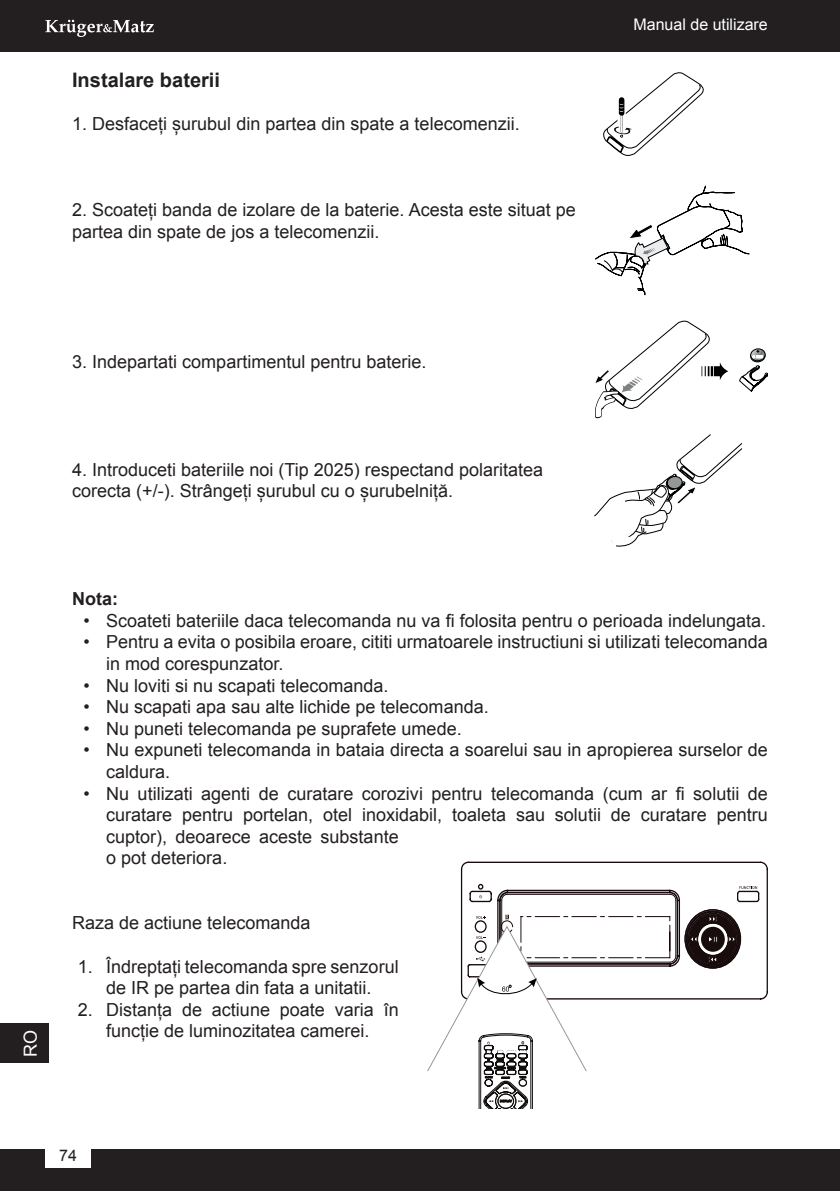
<style>
.page{position:relative;width:840px;height:1191px;background:#fff}
.page>*{position:absolute;margin:0;border:0;box-sizing:border-box;transform-origin:0 0}
.t1{font:700 20px "Arial";color:#231f20}
.t2{font:18px/21.6px "Arial";color:#231f20}
.t3{font:700 18px "Arial";color:#231f20}
.t4{font:18px "Arial";color:#fff}
.t5{font:16px "Arial";color:#fff}
.t6{font:16px "Arial";color:#231f20}
</style>
<div class="page">
<hr style="left:839px;top:1149px;width:1px;height:42px;background:#231f20">
<div style="left:0;top:0;width:839px;height:51px;background:#231f20"></div>
<div style="left:0;top:1149px;width:839px;height:42px;background:#231f20"></div>
<svg style="left:45px;top:20px;width:109px;height:17px"></svg>
<div style="left:45px;top:1144px;width:46px;height:24px;background:#fff"></div>
<div style="left:0;top:1023px;width:49px;height:40px;background:#231f20"></div>
<svg style="left:595px;top:186px;width:154px;height:109px"></svg>
<div style="left:750px;top:348px;width:15px;height:13px;border:1px solid #000001;border-radius:50%"></div>
<svg style="left:739px;top:349px;width:28px;height:43px"></svg>
<svg style="left:595px;top:321px;width:133px;height:97px"></svg>
<svg style="left:594px;top:434px;width:147px;height:112px"></svg>
<svg style="left:603px;top:72px;width:100px;height:84px"></svg>
<svg style="left:460px;top:861px;width:307px;height:139px"></svg>
<svg style="left:427px;top:886px;width:329px;height:222px"></svg>
<p class="t1" style="left:72px;top:66px;width:149px">Instalare baterii</p>
<p class="t2" style="left:72px;top:113px;width:449px">1. Desfaceți șurubul din partea din spate a telecomenzii.</p>
<p class="t2" style="left:72px;top:199px;width:505px">2. Scoateți banda de izolare de la baterie. Acesta este situat pe partea din spate de jos a telecomenzii.</p>
<p class="t5" style="left:633px;top:14px;width:136px">Manual de utilizare</p>
<p class="t2" style="left:72px;top:350px;width:356px">3. Indepartati compartimentul pentru baterie.</p>
<p class="t2" style="left:72px;top:458px;width:472px">4. Introduceti bateriile noi (Tip 2025) respectand polaritatea corecta (+/-). Strângeți șurubul cu o șurubelniță.</p>
<p class="t4" style="left:19px;top:1056px;width:28px;rotate:-90deg">RO</p>
<p class="t3" style="left:72px;top:587px;width:47px">Nota:</p>
<p class="t2" style="left:83px;top:610px;width:684px">• Scoateti bateriile daca telecomanda nu va fi folosita pentru o perioada indelungata.</p>
<p class="t2" style="left:106px;top:631px;width:662px;text-indent:-23px">• Pentru a evita o posibila eroare, cititi urmatoarele instructiuni si utilizati telecomanda in mod corespunzator.</p>
<p class="t2" style="left:83px;top:674px;width:306px">• Nu loviti si nu scapati telecomanda.</p>
<p class="t2" style="left:83px;top:696px;width:406px">• Nu scapati apa sau alte lichide pe telecomanda.</p>
<p class="t2" style="left:83px;top:718px;width:379px">• Nu puneti telecomanda pe suprafete umede.</p>
<p class="t2" style="left:106px;top:739px;width:663px;text-indent:-23px">• Nu expuneti telecomanda in bataia directa a soarelui sau in apropierea surselor de caldura.</p>
<p class="t2" style="left:106px;top:782px;width:663px;text-indent:-23px">• Nu utilizati agenti de curatare corozivi pentru telecomanda (cum ar fi solutii de curatare pentru portelan, otel inoxidabil, toaleta sau solutii de curatare pentru cuptor), deoarece aceste substante<br>o pot deteriora.</p>
<p class="t2" style="left:72px;top:912px;width:240px">Raza de actiune telecomanda</p>
<p class="t2" style="left:78px;top:955px;width:322px;text-align:center">1. Îndreptați telecomanda spre senzorul de IR pe partea din fata a unitatii.</p>
<p class="t2" style="left:78px;top:998px;width:322px;text-align:center">2. Distanța de actiune poate varia în funcție de luminozitatea camerei.</p>
<p class="t6" style="left:59px;top:1145px;width:19px">74</p>
</div>
